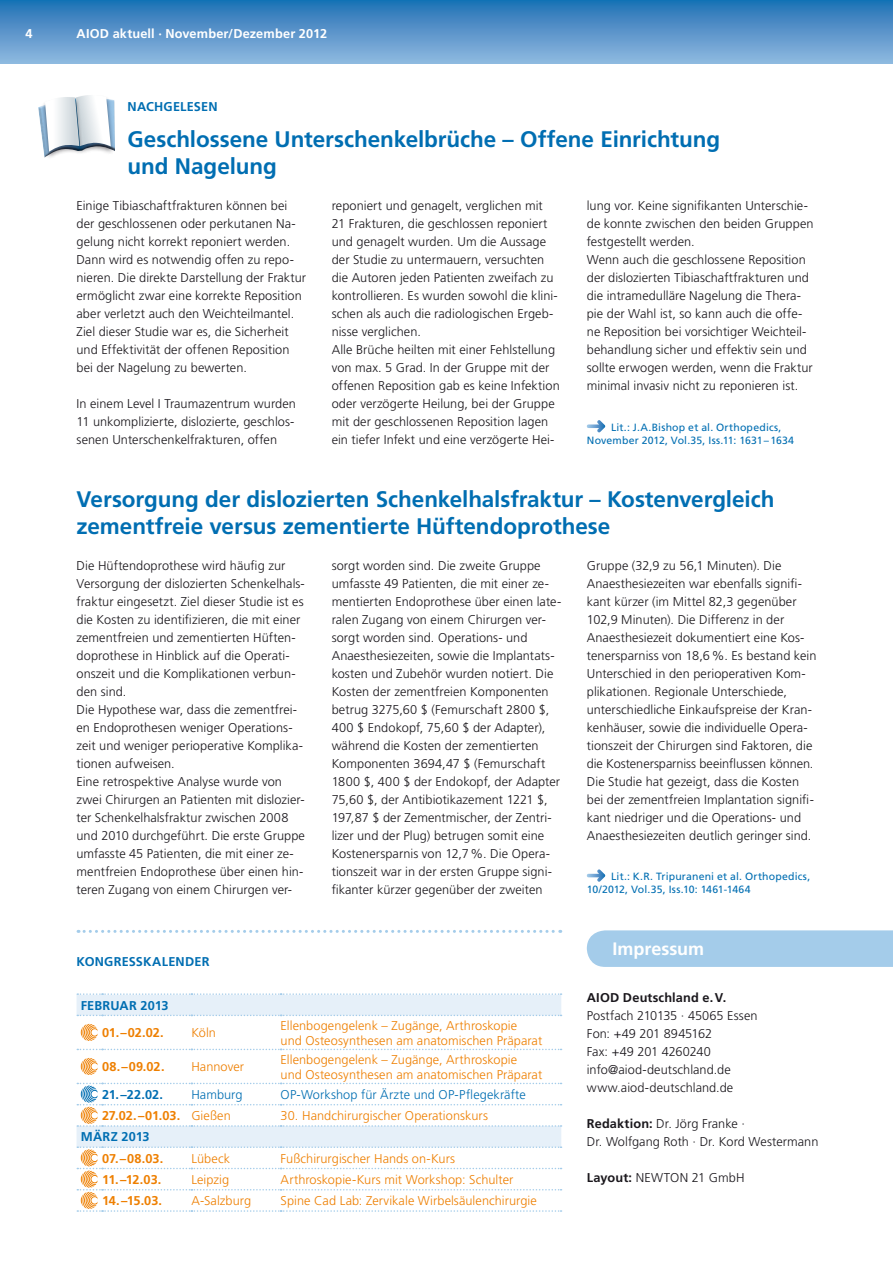
<style>
.page{position:relative;width:893px;height:1263px;background:#fff}
.page>*{position:absolute;margin:0;border:0;box-sizing:border-box;transform-origin:0 0}
.t1{font:700 22.5px/27px "Frutiger LT Std";letter-spacing:-.005em;color:#006eb2}
.t2{font:700 18px "Frutiger LT Std";color:#fff}
.t3{font:300 12.75px/18px "Frutiger LT Std";letter-spacing:.005em;color:#1a171c}
.t4{font:300 12.75px/15px "Frutiger LT Std";letter-spacing:.005em;color:#ee7f00}
.t5{font:700 12.75px "Frutiger LT Std";color:#ee7f00}
.t6{font:700 12.75px "Frutiger LT Std";letter-spacing:.015em;color:#006eb2}
.t7{font:300 12.75px "Frutiger LT Std";letter-spacing:.005em;color:#006eb2}
.t8{font:700 12.75px "Frutiger LT Std";letter-spacing:.015em;color:#fff}
.t9{font:700 12.75px "Frutiger LT Std";color:#1a171c}
.t10{font:10.5px/13.5px "Frutiger LT Std";letter-spacing:.015em;color:#006eb2}
.s1{font-weight:300}
.s2{font-weight:700}
</style>
<div class="page">
<div style="left:0;top:0;width:893px;height:64px;background:linear-gradient(to bottom,#1f71b5,#91b8df)"></div>
<div style="left:587px;top:930px;width:306px;height:37px;background:#a4ccea"></div>
<svg style="left:77px;top:995px;width:484px;height:151px"></svg>
<svg style="left:77px;top:993px;width:485px;height:2px"></svg>
<svg style="left:77px;top:1015px;width:485px;height:1px"></svg>
<svg style="left:77px;top:1049px;width:485px;height:1px"></svg>
<svg style="left:81px;top:1024px;width:17px;height:17px"></svg>
<svg style="left:81px;top:1058px;width:17px;height:17px"></svg>
<svg style="left:77px;top:1083px;width:485px;height:44px"></svg>
<svg style="left:77px;top:1146px;width:485px;height:66px"></svg>
<svg style="left:78px;top:930px;width:483px;height:3px"></svg>
<svg style="left:38px;top:95px;width:77px;height:63px"></svg>
<svg style="left:587px;top:420px;width:18px;height:12px"></svg>
<svg style="left:587px;top:869px;width:18px;height:13px"></svg>
<p class="t8" style="left:26px;top:26px;width:9px">4</p>
<p class="t8" style="left:77px;top:26px;width:252px">AIOD aktuell · November/Dezember 2012</p>
<p class="t6" style="left:128px;top:99px;width:92px">Nachgelesen</p>
<h1 class="t1" style="left:128px;top:126px;width:594px">Geschlossene Unterschenkelbrüche – Offene Einrichtung und Nagelung</h1>
<p class="t3" style="left:77px;top:197px;width:231px">Einige Tibiaschaftfrakturen können bei der geschlossenen oder perkutanen Na&shy;gelung nicht korrekt reponiert werden.<br>Dann wird es notwendig offen zu repo&shy;nieren. Die direkte Darstellung der Fraktur ermöglicht zwar eine korrekte Reposition aber verletzt auch den Weichteilmantel.<br>Ziel dieser Studie war es, die Sicherheit und Effektivität der offenen Reposition bei der Nagelung zu bewerten.</p>
<p class="t3" style="left:77px;top:395px;width:221px">In einem Level I Traumazentrum wurden<br>11 unkomplizierte, dislozierte, geschlos&shy;senen Unterschenkelfrakturen, offen</p>
<p class="t3" style="left:332px;top:197px;width:230px">reponiert und genagelt, verglichen mit<br>21 Frakturen, die geschlossen reponiert und genagelt wurden. Um die Aussage der Studie zu untermauern, versuchten die Autoren jeden Patienten zweifach zu kontrollieren. Es wurden sowohl die klini&shy;schen als auch die radiologischen Ergeb&shy;nisse verglichen.<br>Alle Brüche heilten mit einer Fehlstellung von max. 5 Grad. In der Gruppe mit der offenen Reposition gab es keine Infektion oder verzögerte Heilung, bei der Gruppe mit der geschlossenen Reposition lagen ein tiefer Infekt und eine verzögerte Hei-</p>
<p class="t3" style="left:587px;top:197px;width:228px">lung vor. Keine signifikanten Unterschie&shy;de konnte zwischen den beiden Gruppen festgestellt werden.<br>Wenn auch die geschlossene Reposition der dislozierten Tibiaschaftfrakturen und die intramedulläre Nagelung die Thera&shy;pie der Wahl ist, so kann auch die offe&shy;ne Reposition bei vorsichtiger Weichteil&shy;behandlung sicher und effektiv sein und sollte erwogen werden, wenn die Fraktur minimal invasiv nicht zu reponieren ist.</p>
<p class="t10" style="left:587px;top:420px;width:209px;text-indent:24px">Lit.: J.A.Bishop et al. Orthopedics,<br>November 2012, Vol.35, Iss.11: 1631–1634</p>
<h1 class="t1" style="left:77px;top:486px;width:699px">Versorgung der dislozierten Schenkelhalsfraktur – Kostenvergleich zementfreie versus zementierte H üftendoprothese</h1>
<p class="t3" style="left:77px;top:557px;width:230px">Die Hüftendoprothese wird häufig zur Versorgung der dislozierten Schenkelhals&shy;fraktur eingesetzt. Ziel dieser Studie ist es die Kosten zu identifizieren, die mit einer zementfreien und zementierten Hüften&shy;doprothese in Hinblick auf die Operati&shy;onszeit und die Komplikationen verbun&shy;den sind.<br>Die Hypothese war, dass die zementfrei&shy;en Endoprothesen weniger Operations&shy;zeit und weniger perioperative Komplika&shy;tionen aufweisen.<br>Eine retrospektive Analyse wurde von zwei Chirurgen an Patienten mit dislozier&shy;ter Schenkelhalsfraktur zwischen 2008 und 2010 durchgeführt. Die erste Gruppe umfasste 45 Patienten, die mit einer ze&shy;mentfreien Endoprothese über einen hin&shy;teren Zugang von einem Chirurgen ver-</p>
<p class="t3" style="left:332px;top:557px;width:231px">sorgt worden sind. Die zweite Gruppe umfasste 49 Patienten, die mit einer ze&shy;mentierten Endoprothese über einen late&shy;ralen Zugang von einem Chirurgen ver&shy;sorgt worden sind. Operations- und Anaesthesiezeiten, sowie die Implantats&shy;kosten und Zubehör wurden notiert. Die Kosten der zementfreien Komponenten betrug 3275,60 $ (Femurschaft 2800 $, 400 $ Endokopf, 75,60 $ der Adapter), während die Kosten der zementierten Komponenten 3694,47 $ (Femurschaft 1800 $, 400 $ der Endokopf, der Adapter 75,60 $, der Antibiotikazement 1221 $, 197,87 $ der Zementmischer, der Zentri&shy;lizer und der Plug) betrugen somit eine Kostenersparnis von 12,7%. Die Opera&shy;tionszeit war in der ersten Gruppe signi&shy;fikanter kürzer gegenüber der zweiten</p>
<p class="t3" style="left:587px;top:557px;width:231px">Gruppe (32,9 zu 56,1 Minuten). Die Anaesthesiezeiten war ebenfalls signifi&shy;kant kürzer (im Mittel 82,3 gegenüber 102,9 Minuten). Die Differenz in der Anaesthesiezeit dokumentiert eine Kos&shy;tenersparniss von 18,6%. Es bestand kein Unterschied in den perioperativen Kom&shy;plikationen. Regionale Unterschiede, unterschiedliche Einkaufspreise der Kran&shy;kenhäuser, sowie die individuelle Opera&shy;tionszeit der Chirurgen sind Faktoren, die die Kostenersparniss beeinflussen können.<br>Die Studie hat gezeigt, dass die Kosten bei der zementfreien Implantation signifi&shy;kant niedriger und die Operations- und Anaesthesiezeiten deutlich geringer sind.</p>
<p class="t10" style="left:587px;top:869px;width:225px;text-indent:24px">Lit.: K.R. Tripuraneni et al. Orthopedics,<br>10/2012, Vol.35, Iss.10: 1461-1464</p>
<p class="t6" style="left:77px;top:954px;width:134px">Kongresskalender</p>
<p class="t6" style="left:81px;top:998px;width:89px">Februar 2013</p>
<p class="t5" style="left:102px;top:1025px;width:63px">01.–02.02.</p>
<p class="t4" style="left:191px;top:1025px;width:26px">Köln</p>
<p class="t4" style="left:281px;top:1018px;width:263px">Ellenbogengelenk – Zugänge, Arthroskopie<br>und Osteosynthesen am anatomischen Präparat</p>
<p class="t5" style="left:102px;top:1059px;width:64px">08.–09.02.</p>
<p class="t4" style="left:191px;top:1059px;width:54px">Hannover</p>
<p class="t4" style="left:281px;top:1052px;width:263px">Ellenbogengelenk – Zugänge, Arthroskopie<br>und Osteosynthesen am anatomischen Präparat</p>
<p class="t6" style="left:102px;top:1087px;width:63px">21.–22.02.</p>
<p class="t7" style="left:191px;top:1087px;width:53px">Hamburg</p>
<p class="t7" style="left:281px;top:1087px;width:247px">OP-Workshop für Ärzte und OP-Pflegekräfte</p>
<p class="t5" style="left:102px;top:1108px;width:130px">27.02.–01.03. <span class="s1">Gießen</span></p>
<p class="t4" style="left:281px;top:1108px;width:209px">30. Handchirurgischer Operationskurs</p>
<p class="t6" style="left:81px;top:1129px;width:70px">März 2013</p>
<p class="t5" style="left:102px;top:1151px;width:63px">07.–08.03.</p>
<p class="t4" style="left:191px;top:1151px;width:40px">Lübeck</p>
<p class="t4" style="left:281px;top:1151px;width:176px">Fußchirurgischer Hands on-Kurs</p>
<p class="t5" style="left:102px;top:1172px;width:61px">11.–12.03.</p>
<p class="t4" style="left:191px;top:1172px;width:39px">Leipzig</p>
<p class="t4" style="left:281px;top:1172px;width:234px">Arthroskopie-Kurs mit Workshop: Schulter</p>
<p class="t5" style="left:102px;top:1193px;width:62px">14.–15.03.</p>
<p class="t4" style="left:191px;top:1193px;width:61px">A-Salzburg</p>
<p class="t4" style="left:281px;top:1193px;width:258px">Spine Cad Lab: Zervikale Wirbelsäulenchirurgie</p>
<h2 class="t2" style="left:612px;top:938px;width:93px">Impressum</h2>
<p class="t9" style="left:587px;top:990px;width:141px">AIOD Deutschland e.V.</p>
<p class="t3" style="left:587px;top:1007px;width:172px">Postfach 210135 · 45065 Essen<br>Fon: +49 201 8945162<br>Fax: +49 201 4260240 info@aiod-deutschland.de www.aiod-deutschland.de</p>
<p class="t3" style="left:587px;top:1115px;width:233px"><span class="s2">Redaktion:</span> Dr. Jörg Franke ·<br>Dr. Wolfgang Roth · Dr. Kord Westermann</p>
<p class="t3" style="left:587px;top:1169px;width:159px"><span class="s2">Layout:</span> NEWTON 21 GmbH</p>
</div>
